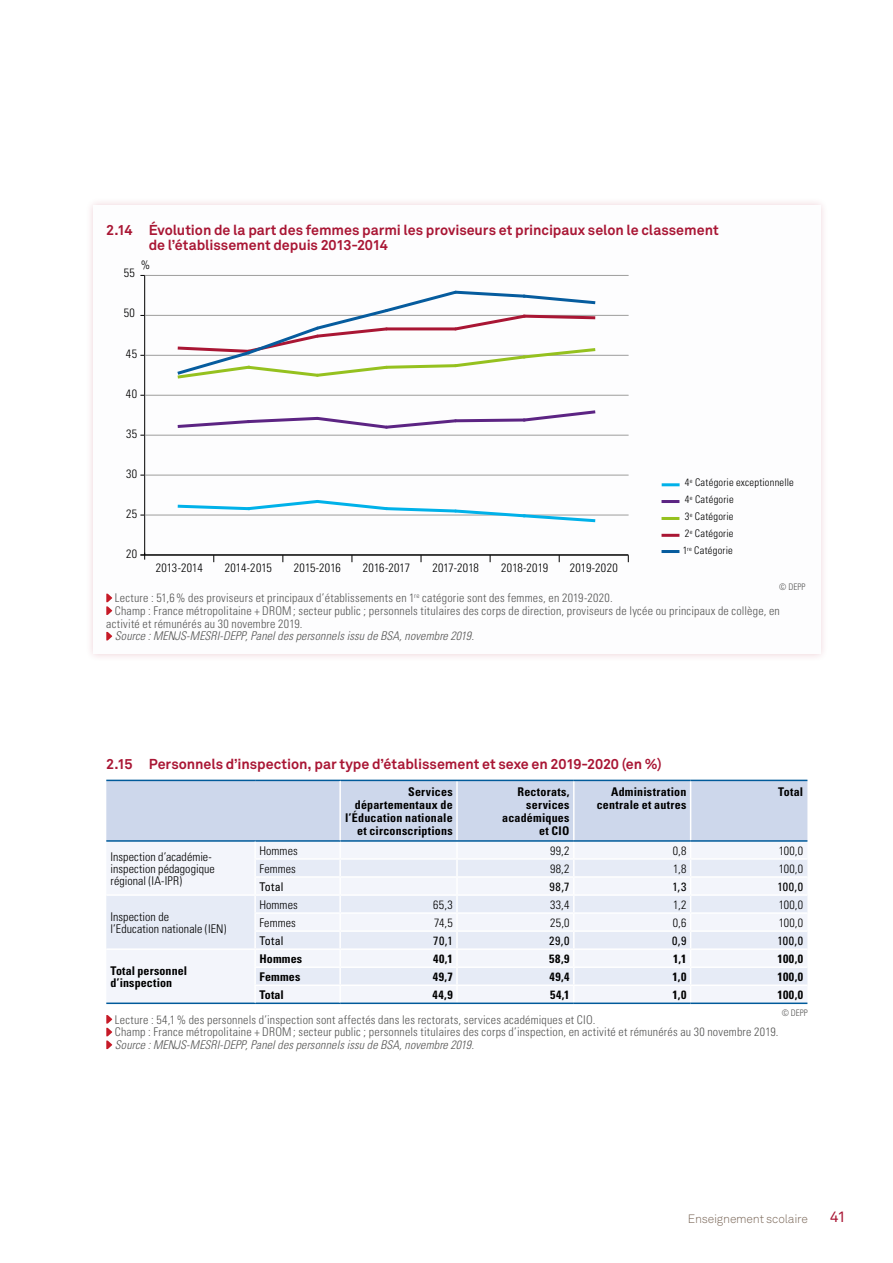
<style>
.page{position:relative;width:893px;height:1263px;background:#fff}
.page>*{position:absolute;margin:0;border:0;box-sizing:border-box;transform-origin:0 0}
.t1{font:15px "Akkurat";color:#a91634}
.t2{font:700 14.25px/15px "Akkurat";letter-spacing:-.005em;color:#a91634}
.t3{font:300 condensed 12px/12.8px "Univers";letter-spacing:.015em;color:#575756}
.t4{font:300 condensed 12px/12px "Univers";letter-spacing:.005em;color:#000}
.t5{font:700 condensed 12px/12.8px "Univers";letter-spacing:.015em;color:#000;text-align:right}
.t6{font:italic 300 condensed 12px "Univers";letter-spacing:.01em;color:#575756}
.t7{font:condensed 12px "Univers";letter-spacing:.025em;color:#000}
.t8{font:300 12px "Akkurat";letter-spacing:-.015em;color:#7a6758}
.t9{font:300 condensed 12px "Univers";letter-spacing:.03em;color:#000}
.t10{font:300 condensed 10.5px/17.1px "Univers";letter-spacing:.025em;color:#000}
.t11{font:300 condensed 9px "Univers";color:#575756}
</style>
<div class="page">
<div style="left:85px;top:197px;width:744px;height:465px;background:#a91634;opacity:.2"></div>
<div style="left:94px;top:205px;width:727px;height:448px;background:#fdfdfe"></div>
<svg style="left:106px;top:594px;width:6px;height:21px"></svg>
<svg style="left:106px;top:632px;width:6px;height:8px"></svg>
<hr style="left:144px;top:275px;width:1px;height:280px;background:#000">
<hr style="left:145px;top:555px;width:483px;height:1px;background:#000">
<hr style="left:145px;top:515px;width:483px;height:1px;background:#9d9d9c">
<hr style="left:145px;top:475px;width:483px;height:1px;background:#9d9d9c">
<hr style="left:145px;top:435px;width:483px;height:1px;background:#9d9d9c">
<hr style="left:145px;top:395px;width:483px;height:1px;background:#9d9d9c">
<hr style="left:145px;top:355px;width:483px;height:1px;background:#9d9d9c">
<hr style="left:145px;top:315px;width:483px;height:1px;background:#9d9d9c">
<hr style="left:145px;top:275px;width:483px;height:1px;background:#9d9d9c">
<hr style="left:662px;top:483px;width:18px;height:3px;background:#00b1e9">
<svg style="left:176px;top:500px;width:421px;height:23px"></svg>
<hr style="left:661px;top:500px;width:18px;height:3px;background:#5c2483">
<svg style="left:177px;top:410px;width:419px;height:19px"></svg>
<hr style="left:661px;top:517px;width:18px;height:3px;background:#95c11f">
<hr style="left:661px;top:534px;width:18px;height:3px;background:#a91634">
<hr style="left:661px;top:550px;width:18px;height:3px;background:#065c9e">
<svg style="left:176px;top:290px;width:421px;height:89px"></svg>
<svg style="left:140px;top:554px;width:5px;height:6px"></svg>
<hr style="left:106px;top:1002px;width:149px;height:2px;background:#005a9a">
<hr style="left:255px;top:1002px;width:85px;height:2px;background:#005a9a">
<hr style="left:340px;top:1002px;width:117px;height:2px;background:#005a9a">
<hr style="left:457px;top:1002px;width:117px;height:2px;background:#005a9a">
<hr style="left:574px;top:1002px;width:117px;height:2px;background:#005a9a">
<hr style="left:691px;top:1002px;width:116px;height:2px;background:#005a9a">
<svg style="left:106px;top:780px;width:701px;height:223px"></svg>
<svg style="left:106px;top:1015px;width:6px;height:34px"></svg>
<p class="t2" style="left:149px;top:223px;width:571px;text-indent:-43px">2.14 Évolution de la part des femmes parmi les proviseurs et principaux selon le classement de l’établissement depuis 2013-2014</p>
<p class="t4" style="left:141px;top:258px;width:11px">%</p>
<p class="t4" style="left:124px;top:267px;width:13px">55</p>
<p class="t4" style="left:124px;top:307px;width:13px">50</p>
<p class="t4" style="left:126px;top:348px;width:13px">45</p>
<p class="t4" style="left:126px;top:388px;width:13px">40</p>
<p class="t4" style="left:126px;top:427px;width:13px">35</p>
<p class="t4" style="left:126px;top:467px;width:13px">30</p>
<p class="t4" style="left:126px;top:507px;width:12px">25</p>
<p class="t4" style="left:126px;top:547px;width:13px">20</p>
<p class="t4" style="left:156px;top:562px;width:49px">2013-2014</p>
<p class="t4" style="left:225px;top:562px;width:49px">2014-2015</p>
<p class="t4" style="left:294px;top:562px;width:49px">2015-2016</p>
<p class="t4" style="left:363px;top:562px;width:49px">2016-2017</p>
<p class="t4" style="left:432px;top:562px;width:48px">2017-2018</p>
<p class="t4" style="left:501px;top:562px;width:49px">2018-2019</p>
<p class="t9" style="left:570px;top:561px;width:49px">2019-2020</p>
<p class="t10" style="left:683px;top:474px;width:112px">4<sup>e</sup> Catégorie exceptionnelle<br>4<sup>e</sup> Catégorie<br>3<sup>e</sup> Catégorie<br>2<sup>e</sup> Catégorie<br>1<sup>re</sup> Catégorie</p>
<p class="t11" style="left:779px;top:581px;width:28px">© DEPP</p>
<p class="t3" style="left:115px;top:592px;width:499px">Lecture : 51,6% des proviseurs et principaux d’établissements en 1<sup>re</sup> catégorie sont des femmes, en 2019-2020.</p>
<p class="t3" style="left:115px;top:604px;width:666px">Champ : France métropolitaine + DROM; secteur public ; personnels titulaires des corps de direction, proviseurs de lycée ou principaux de collège, en</p>
<p class="t3" style="left:106px;top:617px;width:198px">activité et rémunérés au 30 novembre 2019.</p>
<p class="t6" style="left:115px;top:629px;width:361px">Source : MENJS-MESRI-DEPP, Panel des personnels issu de BSA, novembre 2019.</p>
<p class="t2" style="left:106px;top:757px;width:557px">2.15 Personnels d’inspection, par type d’établissement et sexe en 2019-2020 (en %)</p>
<p class="t5" style="left:345px;top:786px;width:109px">Services départementaux de l’Éducation nationale et circonscriptions</p>
<p class="t5" style="left:502px;top:786px;width:69px">Rectorats, services académiques et CIO</p>
<p class="t5" style="left:597px;top:785px;width:91px">Administration centrale et autres</p>
<p class="t5" style="left:778px;top:785px;width:27px">Total</p>
<p class="t4" style="left:111px;top:850px;width:106px">Inspection d’académie&shy;inspection pédagogique régional (IA-IPR)</p>
<p class="t4" style="left:259px;top:844px;width:40px">Hommes</p>
<p class="t4" style="left:550px;top:844px;width:21px">99,2</p>
<p class="t4" style="left:673px;top:844px;width:15px">0,8</p>
<p class="t4" style="left:779px;top:844px;width:26px">100,0</p>
<p class="t4" style="left:259px;top:862px;width:38px">Femmes</p>
<p class="t4" style="left:550px;top:862px;width:21px">98,2</p>
<p class="t4" style="left:673px;top:862px;width:15px">1,8</p>
<p class="t4" style="left:779px;top:862px;width:26px">100,0</p>
<p class="t7" style="left:259px;top:879px;width:26px">Total</p>
<p class="t7" style="left:549px;top:879px;width:22px">98,7</p>
<p class="t7" style="left:672px;top:879px;width:16px">1,3</p>
<p class="t7" style="left:777px;top:879px;width:27px">100,0</p>
<p class="t4" style="left:111px;top:910px;width:118px">Inspection de<br>l’Education nationale (IEN)</p>
<p class="t4" style="left:259px;top:898px;width:40px">Hommes</p>
<p class="t4" style="left:433px;top:898px;width:21px">65,3</p>
<p class="t4" style="left:550px;top:898px;width:21px">33,4</p>
<p class="t4" style="left:673px;top:898px;width:15px">1,2</p>
<p class="t4" style="left:779px;top:898px;width:26px">100,0</p>
<p class="t4" style="left:259px;top:916px;width:38px">Femmes</p>
<p class="t4" style="left:434px;top:916px;width:20px">74,5</p>
<p class="t4" style="left:550px;top:916px;width:21px">25,0</p>
<p class="t4" style="left:673px;top:916px;width:15px">0,6</p>
<p class="t4" style="left:779px;top:916px;width:26px">100,0</p>
<p class="t7" style="left:259px;top:933px;width:26px">Total</p>
<p class="t7" style="left:433px;top:933px;width:21px">70,1</p>
<p class="t7" style="left:549px;top:933px;width:22px">29,0</p>
<p class="t7" style="left:672px;top:933px;width:16px">0,9</p>
<p class="t7" style="left:777px;top:933px;width:27px">100,0</p>
<p class="t5" style="left:259px;top:952px;width:44px">Hommes</p>
<p class="t5" style="left:433px;top:952px;width:21px">40,1</p>
<p class="t5" style="left:549px;top:952px;width:22px">58,9</p>
<p class="t5" style="left:673px;top:952px;width:15px">1,1</p>
<p class="t5" style="left:778px;top:952px;width:27px">100,0</p>
<p class="t5" style="left:259px;top:970px;width:42px">Femmes</p>
<p class="t5" style="left:433px;top:970px;width:21px">49,7</p>
<p class="t5" style="left:549px;top:970px;width:22px">49,4</p>
<p class="t5" style="left:673px;top:970px;width:15px">1,0</p>
<p class="t5" style="left:778px;top:970px;width:27px">100,0</p>
<p class="t5" style="left:259px;top:988px;width:26px">Total</p>
<p class="t5" style="left:432px;top:988px;width:22px">44,9</p>
<p class="t5" style="left:550px;top:988px;width:21px">54,1</p>
<p class="t5" style="left:673px;top:988px;width:15px">1,0</p>
<p class="t5" style="left:778px;top:988px;width:27px">100,0</p>
<p class="t3" style="left:115px;top:1013px;width:665px">Lecture : 54,1% des personnels d’inspection sont affectés dans les rectorats, services académiques et CIO.<br>Champ : France métropolitaine + DROM; secteur public ; personnels titulaires des corps d’inspection, en activité et rémunérés au 30 novembre 2019.</p>
<p class="t6" style="left:115px;top:1037px;width:361px">Source : MENJS-MESRI-DEPP, Panel des personnels issu de BSA, novembre 2019.</p>
<p class="t5" style="left:111px;top:965px;width:78px;line-height:12px;text-align:left">Total personnel d’inspection</p>
<p class="t11" style="left:782px;top:1007px;width:28px">© DEPP</p>
<p class="t8" style="left:688px;top:1211px;width:122px">Enseignement scolaire</p>
<p class="t1" style="left:830px;top:1208px;width:17px">41</p>
</div>
